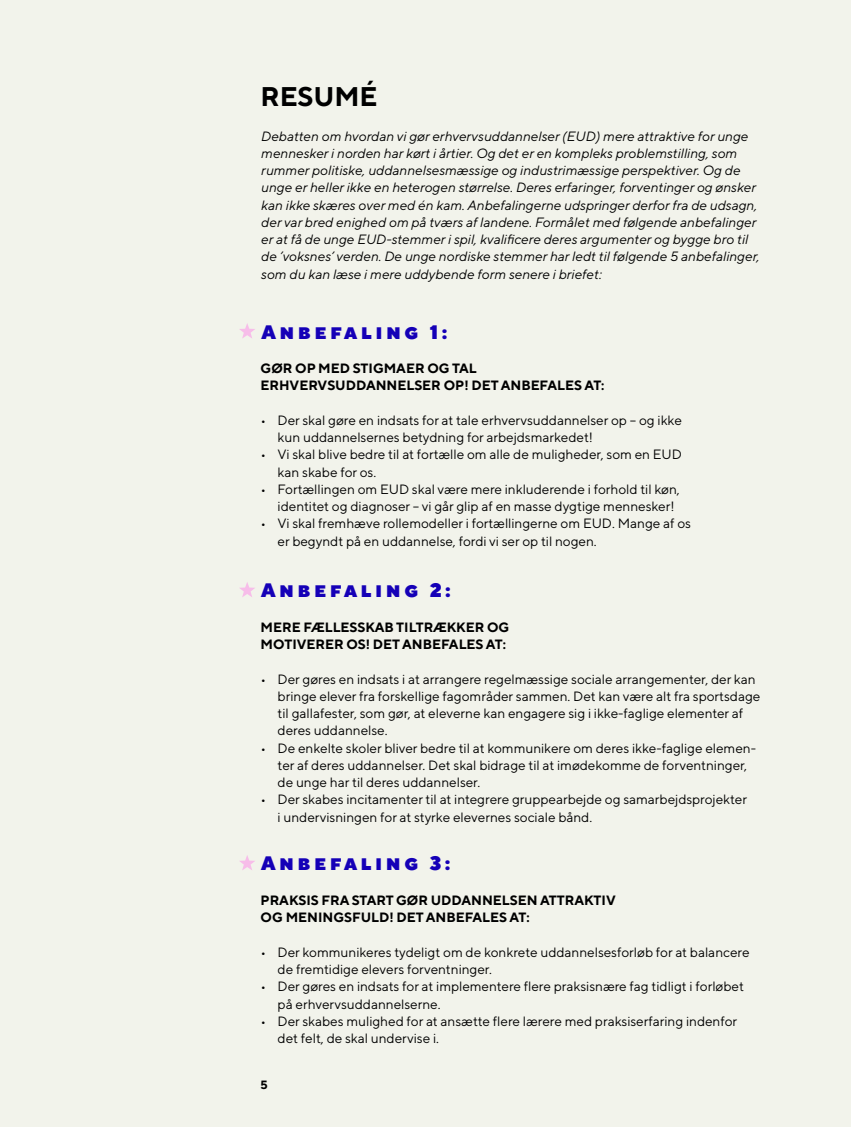
<style>
.page{position:relative;width:851px;height:1127px;background:#fff}
.page>*{position:absolute;margin:0;border:0;box-sizing:border-box;transform-origin:0 0}
.t1{font:700 27px "TT Norms Pro";color:#000}
.t2{font:900 19.5px "TT Norms Pro";letter-spacing:.18em;color:#1500b7}
.t3{font:13.5px/17.2px "TT Norms Pro";color:#000}
.t4{font:italic 13.5px/17.2px "TT Norms Pro";color:#000}
.t5{font:700 13.5px/17.2px "TT Norms Pro";color:#000}
.t6{font:700 12px "TT Norms Pro";color:#000}
</style>
<div class="page">
<div style="left:0;top:0;width:850px;height:1127px;background:#f2f3eb"></div>
<svg style="left:239px;top:323px;width:16px;height:16px"></svg>
<svg style="left:239px;top:582px;width:16px;height:15px"></svg>
<svg style="left:239px;top:855px;width:16px;height:15px"></svg>
<h1 class="t1" style="left:260px;top:79px;width:118px">RESUMÉ</h1>
<p class="t4" style="left:260px;top:127px;width:500px">Debatten om hvordan vi gør erhvervsuddannelser (EUD) mere attraktive for unge mennesker i norden har kørt i årtier. Og det er en kompleks problemstilling, som rummer politiske, uddannelsesmæssige og industrimæssige perspektiver. Og de unge er heller ikke en heterogen størrelse. Deres erfaringer, forventinger og ønsker kan ikke skæres over med én kam. Anbefalingerne udspringer derfor fra de udsagn, der var bred enighed om på tværs af landene. Formålet med følgende anbefalinger er at få de unge EUD-stemmer i spil, kvalificere deres argumenter og bygge bro til de ’voksnes’ verden. De unge nordiske stemmer har ledt til følgende 5 anbefalinger, som du kan læse i mere uddybende form senere i briefet:</p>
<h2 class="t2" style="left:261px;top:319px;width:188px">Anbefaling 1:</h2>
<p class="t5" style="left:260px;top:359px;width:345px">GØR OP MED STIGMAER OG TAL<br>ERHVERVSUDDANNELSER OP! DET ANBEFALES AT:</p>
<p class="t3" style="left:277px;top:411px;width:405px;text-indent:-17px">• Der skal gøre en indsats for at tale erhvervsuddannelser op – og ikke kun uddannelsernes betydning for arbejdsmarkedet!</p>
<p class="t3" style="left:277px;top:445px;width:406px;text-indent:-17px">• Vi skal blive bedre til at fortælle om alle de muligheder, som en EUD kan skabe for os.</p>
<p class="t3" style="left:277px;top:480px;width:403px;text-indent:-17px">• Fortællingen om EUD skal være mere inkluderende i forhold til køn, identitet og diagnoser – vi går glip af en masse dygtige mennesker!</p>
<p class="t3" style="left:277px;top:514px;width:415px;text-indent:-17px">• Vi skal fremhæve rollemodeller i fortællingerne om EUD. Mange af os er begyndt på en uddannelse, fordi vi ser op til nogen.</p>
<h2 class="t2" style="left:261px;top:577px;width:191px">Anbefaling 2:</h2>
<p class="t5" style="left:260px;top:618px;width:250px">MERE FÆLLESSKAB TILTRÆKKER OG<br>MOTIVERER OS! DET ANBEFALES AT:</p>
<p class="t3" style="left:277px;top:670px;width:484px;text-indent:-17px">• Der gøres en indsats i at arrangere regelmæssige sociale arrangementer, der kan bringe elever fra forskellige fagområder sammen. Det kan være alt fra sportsdage til gallafester, som gør, at eleverne kan engagere sig i ikke-faglige elementer af deres uddannelse.</p>
<p class="t3" style="left:277px;top:739px;width:480px;text-indent:-17px">• De enkelte skoler bliver bedre til at kommunikere om deres ikke-faglige elemen&shy;ter af deres uddannelser. Det skal bidrage til at imødekomme de forventninger, de unge har til deres uddannelser.</p>
<p class="t3" style="left:277px;top:790px;width:471px;text-indent:-17px">• Der skabes incitamenter til at integrere gruppearbejde og samarbejdsprojekter i undervisningen for at styrke elevernes sociale bånd.</p>
<h2 class="t2" style="left:261px;top:850px;width:191px">Anbefaling 3:</h2>
<p class="t5" style="left:260px;top:891px;width:356px">PRAKSIS FRA START GØR UDDANNELSEN ATTRAKTIV<br>OG MENINGSFULD! DET ANBEFALES AT:</p>
<p class="t3" style="left:277px;top:943px;width:473px;text-indent:-17px">• Der kommunikeres tydeligt om de konkrete uddannelsesforløb for at balancere de fremtidige elevers forventninger.</p>
<p class="t3" style="left:277px;top:977px;width:467px;text-indent:-17px">• Der gøres en indsats for at implementere flere praksisnære fag tidligt i forløbet på erhvervsuddannelserne.</p>
<p class="t3" style="left:277px;top:1012px;width:461px;text-indent:-17px">• Der skabes mulighed for at ansætte flere lærere med praksiserfaring indenfor det felt, de skal undervise i.</p>
<p class="t6" style="left:260px;top:1076px;width:9px">5</p>
</div>
